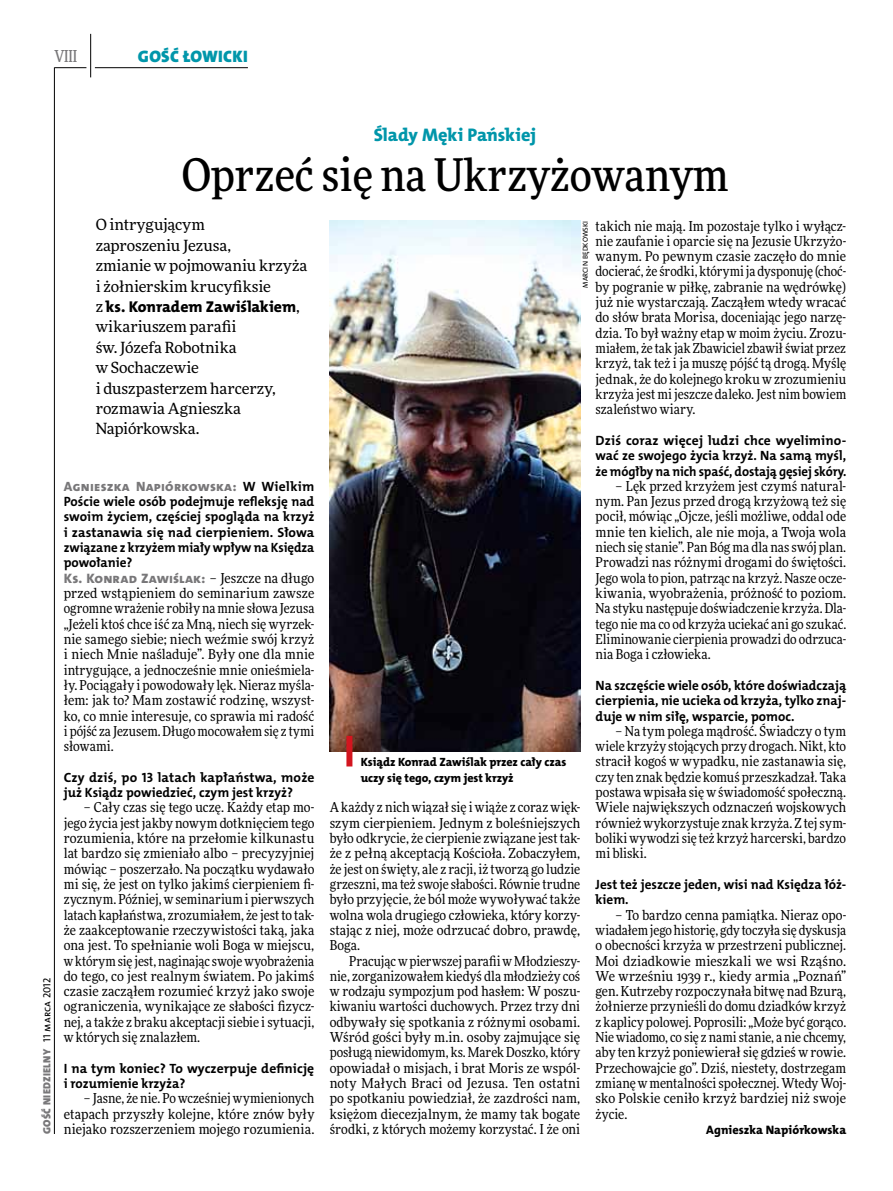
<style>
.page{position:relative;width:893px;height:1191px;background:#fff}
.page>*{position:absolute;margin:0;border:0;box-sizing:border-box;transform-origin:0 0}
.t1{font:500 45px "Freeday Narrow";color:#000}
.t2{font:18.3px "The Mix HP8 Ex Bld";letter-spacing:-.005em;color:#0096aa}
.t3{font:16.65px "The Mix HP9 Blk";letter-spacing:.02em;color:#0096aa}
.t4{font:500 16.5px "Freeday Narrow";color:#787779;scale:.9 1}
.t5{font:15.75px "The Mix HP8 Ex Bld";letter-spacing:-.005em;color:#000}
.t6{font:15.45px/20.4px "Freeday News";letter-spacing:-.005em;color:#000}
.t7{font:13.65px/15.3px "Freeday Narrow News";color:#000;text-align:justify}
.t8{font:13.65px "The Mix HP8 Ex Bld";letter-spacing:.015em;color:#787779}
.t9{font:13.5px/15.3px "The Mix HP7 Bld";color:#000;text-align:justify}
.t10{font:13.5px "The Mix HP8 Ex Bld";letter-spacing:.02em;color:#787779}
.t11{font:12.3px "The Mix HP8 Ex Bld";color:#000}
.t12{font:12px/15.3px "The Mix HP8 Ex Bld";letter-spacing:-.005em;color:#000}
.t13{font:10.5px "The Mix HP9 Blk";letter-spacing:.025em;color:#787779}
.t14{font:7.2px "The Mix HP5 Plain";letter-spacing:.015em;color:#000}
.s1{font-family:"The Mix HP5 Plain";color:#000}
.s2{font-family:"Freeday News";font-size:15.45px}
.s3{font-family:"The Mix HP7 Bld";color:#000}
.s4{font-family:"Freeday Narrow News";color:#000}
</style>
<div class="page">
<hr style="left:54px;top:67px;width:1px;height:1067px;background:#000">
<hr style="left:90px;top:34px;width:1px;height:43px;background:#000">
<hr style="left:54px;top:67px;width:32px;height:1px;background:#000">
<hr style="left:95px;top:67px;width:153px;height:1px;background:#000">
<img style="left:330px;top:220px;width:250px;height:531px">
<div style="left:346px;top:736px;width:6px;height:30px;background:#d3151f"></div>
<p class="t4" style="left:54px;top:46px;width:27px">VIII</p>
<p class="t3" style="left:138px;top:46px;width:111px">GOŚĆ ŁOWICKI</p>
<p class="t13" style="left:40px;top:1134px;width:158px;rotate:-90deg">GOŚĆ NIEDZIELNY <span class="s1">11 marca 2012</span></p>
<h2 class="t2" style="left:374px;top:123px;width:164px">Ślady Męki Pańskiej</h2>
<h1 class="t1" style="left:182px;top:147px;width:548px">Oprzeć się na Ukrzyżowanym</h1>
<p class="t6" style="left:96px;top:214px;width:213px">O intrygującym<br>zaproszeniu Jezusa,<br>zmianie w pojmowaniu krzyża i żołnierskim krucyfiksie</p>
<p class="t5" style="left:96px;top:297px;width:206px"><span class="s2">z</span> ks. Konradem Zawiślakiem<span class="s2">,</span></p>
<p class="t6" style="left:96px;top:316px;width:182px">wikariuszem parafii<br>św. Józefa Robotnika<br>w Sochaczewie<br>i duszpasterzem harcerzy, rozmawia Agnieszka<br>Napiórkowska.</p>
<p class="t7" style="left:596px;top:218px;width:252px">takich nie mają. Im pozostaje tylko i wyłącz&shy;nie zaufanie i oparcie się na Jezusie Ukrzyżo&shy;wanym. Po pewnym czasie zaczęło do mnie docierać, że środki, którymi ja dysponuję (choć&shy;by pogranie w piłkę, zabranie na wędrówkę) już nie wystarczają. Zacząłem wtedy wracać do słów brata Morisa, doceniając jego narzę&shy;dzia. To był ważny etap w moim życiu. Zrozu&shy;miałem, że tak jak Zbawiciel zbawił świat przez krzyż, tak też i ja muszę pójść tą drogą. Myślę jednak, że do kolejnego kroku w zrozumieniu krzyża jest mi jeszcze daleko. Jest nim bowiem szaleństwo wiary.</p>
<p class="t9" style="left:596px;top:433px;width:252px">Dziś coraz więcej ludzi chce wyelimino&shy;wać ze swojego życia krzyż. Na samą myśl, że mógłby na nich spaść, dostają gęsiej skóry.</p>
<p class="t7" style="left:596px;top:478px;width:252px;text-indent:20px">– Lęk przed krzyżem jest czymś natural&shy;nym. Pan Jezus przed drogą krzyżową też się pocił, mówiąc „Ojcze, jeśli możliwe, oddal ode mnie ten kielich, ale nie moja, a Twoja wola niech się stanie”. Pan Bóg ma dla nas swój plan.<br>Prowadzi nas różnymi drogami do świętości.<br>Jego wola to pion, patrząc na krzyż. Nasze ocze&shy;kiwania, wyobrażenia, próżność to poziom.<br>Na styku następuje doświadczenie krzyża. Dla&shy;tego nie ma co od krzyża uciekać ani go szukać.<br>Eliminowanie cierpienia prowadzi do odrzuca&shy;nia Boga i człowieka.</p>
<p class="t9" style="left:596px;top:678px;width:252px">Na szczęście wiele osób, które doświadczają cierpienia, nie ucieka od krzyża, tylko znaj&shy;duje w nim siłę, wsparcie, pomoc.</p>
<p class="t7" style="left:596px;top:723px;width:252px;text-indent:20px">– Na tym polega mądrość. Świadczy o tym wiele krzyży stojących przy drogach. Nikt, kto stracił kogoś w wypadku, nie zastanawia się, czy ten znak będzie komuś przeszkadzał. Taka postawa wpisała się w świadomość społeczną.<br>Wiele największych odznaczeń wojskowych również wykorzystuje znak krzyża. Z tej sym&shy;boliki wywodzi się też krzyż harcerski, bardzo mi bliski.</p>
<p class="t9" style="left:596px;top:877px;width:252px">Jest też jeszcze jeden, wisi nad Księdza łóż&shy;kiem.</p>
<p class="t7" style="left:596px;top:907px;width:252px;text-indent:20px">– To bardzo cenna pamiątka. Nieraz opo&shy;wiadałem jego historię, gdy toczyła się dyskusja o obecności krzyża w przestrzeni publicznej.<br>Moi dziadkowie mieszkali we wsi Rząśno.<br>We wrześniu 1939 r., kiedy armia „Poznań” gen. Kutrzeby rozpoczynała bitwę nad Bzurą, żołnierze przynieśli do domu dziadków krzyż z kaplicy polowej. Poprosili: „Może być gorąco.<br>Nie wiadomo, co się z nami stanie, a nie chcemy, aby ten krzyż poniewierał się gdzieś w rowie.<br>Przechowajcie go”. Dziś, niestety, dostrzegam zmianę w mentalności społecznej. Wtedy Woj&shy;sko Polskie ceniło krzyż bardziej niż swoje życie.</p>
<p class="t11" style="left:706px;top:1122px;width:141px">Agnieszka Napiórkowska</p>
<p class="t14" style="left:581px;top:288px;width:69px;rotate:-90deg">Marcin Będkowski</p>
<p class="t10" style="left:64px;top:477px;width:252px">Agnieszka Napiórkowska: <span class="s3">W Wielkim</span></p>
<p class="t9" style="left:64px;top:494px;width:252px">Poście wiele osób podejmuje refleksję nad swoim życiem, częściej spogląda na krzyż i zastanawia się nad cierpieniem. Słowa związane z krzyżem miały wpływ na Księdza powołanie?</p>
<p class="t8" style="left:64px;top:569px;width:252px">Ks. Konrad Zawiślak: <span class="s4">– Jeszcze na długo</span></p>
<p class="t7" style="left:64px;top:585px;width:252px">przed wstąpieniem do seminarium zawsze ogromne wrażenie robiły na mnie słowa Jezusa „Jeżeli ktoś chce iść za Mną, niech się wyrzek&shy;nie samego siebie; niech weźmie swój krzyż i niech Mnie naśladuje”. Były one dla mnie intrygujące, a jednocześnie mnie onieśmiela&shy;ły. Pociągały i powodowały lęk. Nieraz myśla&shy;łem: jak to? Mam zostawić rodzinę, wszyst&shy;ko, co mnie interesuje, co sprawia mi radość i pójść za Jezusem. Długo mocowałem się z tymi słowami.</p>
<p class="t9" style="left:64px;top:769px;width:252px">Czy dziś, po 13 latach kapłaństwa, może już Ksiądz powiedzieć, czym jest krzyż?</p>
<p class="t7" style="left:64px;top:799px;width:252px;text-indent:20px">– Cały czas się tego uczę. Każdy etap mo&shy;jego życia jest jakby nowym dotknięciem tego rozumienia, które na przełomie kilkunastu lat bardzo się zmieniało albo – precyzyjniej mówiąc – poszerzało. Na początku wydawało mi się, że jest on tylko jakimś cierpieniem fi&shy;zycznym. Później, w seminarium i pierwszych latach kapłaństwa, zrozumiałem, że jest to tak&shy;że zaakceptowanie rzeczywistości taką, jaka ona jest. To spełnianie woli Boga w miejscu, w którym się jest, naginając swoje wyobrażenia do tego, co jest realnym światem. Po jakimś czasie zacząłem rozumieć krzyż jako swoje ograniczenia, wynikające ze słabości fizycz&shy;nej, a także z braku akceptacji siebie i sytuacji, w których się znalazłem.</p>
<p class="t9" style="left:64px;top:1060px;width:252px">I na tym koniec? To wyczerpuje definicję i rozumienie krzyża?</p>
<p class="t7" style="left:64px;top:1090px;width:252px;text-indent:20px">– Jasne, że nie. Po wcześniej wymienionych etapach przyszły kolejne, które znów były niejako rozszerzeniem mojego rozumienia.</p>
<p class="t12" style="left:361px;top:755px;width:207px">Ksiądz Konrad Zawiślak przez cały czas uczy się tego, czym jest krzyż</p>
<p class="t7" style="left:330px;top:799px;width:252px">A każdy z nich wiązał się i wiąże z coraz więk&shy;szym cierpieniem. Jednym z boleśniejszych było odkrycie, że cierpienie związane jest tak&shy;że z pełną akceptacją Kościoła. Zobaczyłem, że jest on święty, ale z racji, iż tworzą go ludzie grzeszni, ma też swoje słabości. Równie trudne było przyjęcie, że ból może wywoływać także wolna wola drugiego człowieka, który korzy&shy;stając z niej, może odrzucać dobro, prawdę, Boga.</p>
<p class="t7" style="left:330px;top:953px;width:252px;text-indent:20px">Pracując w pierwszej parafii w Młodzieszy&shy;nie, zorganizowałem kiedyś dla młodzieży coś w rodzaju sympozjum pod hasłem: W poszu&shy;kiwaniu wartości duchowych. Przez trzy dni odbywały się spotkania z różnymi osobami.<br>Wśród gości były m.in. osoby zajmujące się posługą niewidomym, ks. Marek Doszko, który opowiadał o misjach, i brat Moris ze wspól&shy;noty Małych Braci od Jezusa. Ten ostatni po spotkaniu powiedział, że zazdrości nam, księżom diecezjalnym, że mamy tak bogate środki, z których możemy korzystać. I że oni</p>
</div>
